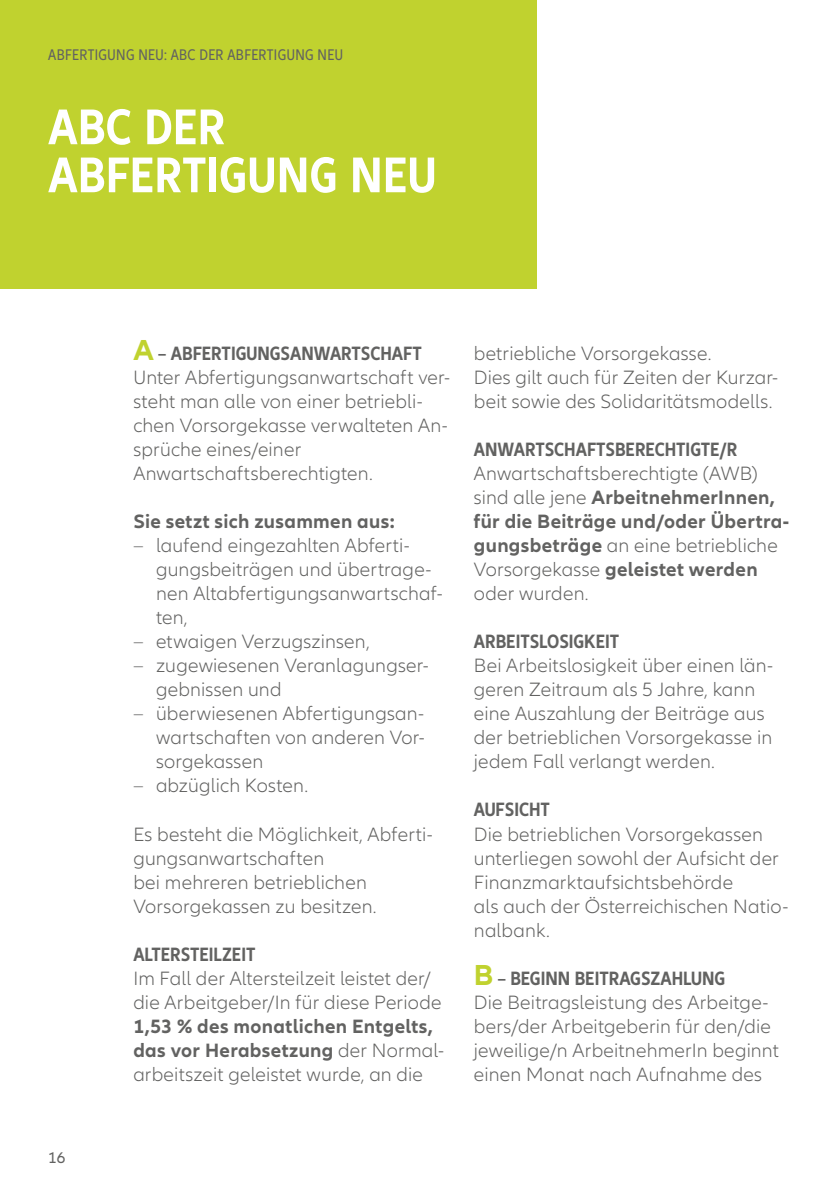
<style>
.page{position:relative;width:840px;height:1191px;background:#fff}
.page>*{position:absolute;margin:0;border:0;box-sizing:border-box;transform-origin:0 0}
.t1{font:700 condensed 52px/48px "Allianz Neo";letter-spacing:.005em;color:#fff}
.t2{font:300 20px/24px "Allianz Neo";letter-spacing:.01em;color:#626261}
.t3{font:700 20px/24px "Allianz Neo";letter-spacing:.015em;color:#626261}
.t4{font:700 condensed 20px "Allianz Neo";color:#626261}
.t5{font:condensed 16px "Allianz Neo";letter-spacing:.025em;color:#626261}
.t6{font:16px "Allianz Neo";color:#626261}
.s1{font-weight:700;font-size:30px;color:#c0d22f}
.s2{font-weight:700;font-stretch:condensed}
.s3{font-weight:300}
.s4{font-weight:700}
</style>
<div class="page">
<div style="left:0;top:0;width:536px;height:288px;background:#c0d22f"></div>
<p class="t5" style="left:48px;top:46px;width:132px">ABFERTIGUNG NEU: ABC</p>
<p class="t5" style="left:199px;top:46px;width:145px">DER ABFERTIGUNG NEU</p>
<h1 class="t1" style="left:48px;top:104px;width:389px">ABC DER<br>ABFERTIGUNG NEU</h1>
<p class="t6" style="left:48px;top:1148px;width:19px">16</p>
<p class="t2" style="left:133px;top:342px;width:318px"><span class="s1">A</span> <span class="s2">– ABFERTIGUNGSANWARTSCHAFT<br></span>Unter Abfertigungsanwartschaft ver&shy;steht man alle von einer betriebli&shy;chen Vorsorgekasse verwalteten An&shy;sprüche eines/einer<br>Anwartschaftsberechtigten.</p>
<p class="t3" style="left:133px;top:510px;width:263px">Sie setzt sich zusammen aus:</p>
<p class="t2" style="left:156px;top:534px;width:288px;text-indent:-23px">– laufend eingezahlten Abferti&shy;gungsbeiträgen und übertrage&shy;nen Altabfertigungsanwartschaf&shy;ten,</p>
<p class="t2" style="left:133px;top:630px;width:238px">– etwaigen Verzugszinsen,</p>
<p class="t2" style="left:156px;top:654px;width:274px;text-indent:-23px">– zugewiesenen Veranlagungser&shy;gebnissen und</p>
<p class="t2" style="left:156px;top:702px;width:270px;text-align:justify;text-indent:-23px">– überwiesenen Abfertigungsan&shy;wartschaften von anderen Vor&shy;sorgekassen</p>
<p class="t2" style="left:133px;top:774px;width:176px">– abzüglich Kosten.</p>
<p class="t2" style="left:133px;top:822px;width:300px">Es besteht die Möglichkeit, Abferti&shy;gungsanwartschaften<br>bei mehreren betrieblichen<br>Vorsorgekassen zu besitzen.</p>
<p class="t4" style="left:133px;top:942px;width:124px">ALTERSTEILZEIT</p>
<p class="t2" style="left:133px;top:966px;width:309px">Im Fall der Altersteilzeit leistet der/ die Arbeitgeber/In für diese Periode</p>
<p class="t3" style="left:133px;top:1014px;width:312px">1,53 % des monatlichen Entgelts, das vor Herabsetzung <span class="s3">der Normal&shy;arbeitszeit geleistet wurde, an die</span></p>
<p class="t2" style="left:473px;top:342px;width:305px">betriebliche Vorsorgekasse.<br>Dies gilt auch für Zeiten der Kurzar&shy;beit sowie des Solidaritätsmodells.</p>
<p class="t4" style="left:473px;top:438px;width:265px">ANWARTSCHAFTSBERECHTIGTE/R</p>
<p class="t2" style="left:473px;top:462px;width:317px">Anwartschaftsberechtigte (AWB) sind alle jene <span class="s4">ArbeitnehmerInnen, für die Beiträge und/oder Übertra&shy;gungsbeträge</span> an eine betriebliche<br>Vorsorgekasse <span class="s4">geleistet werden </span>oder wurden.</p>
<p class="t4" style="left:473px;top:630px;width:147px">ARBEITSLOSIGKEIT</p>
<p class="t2" style="left:473px;top:654px;width:300px">Bei Arbeitslosigkeit über einen län&shy;geren Zeitraum als 5 Jahre, kann eine Auszahlung der Beiträge aus der betrieblichen Vorsorgekasse in jedem Fall verlangt werden.</p>
<p class="t4" style="left:473px;top:798px;width:78px">AUFSICHT</p>
<p class="t2" style="left:473px;top:822px;width:316px">Die betrieblichen Vorsorgekassen unterliegen sowohl der Aufsicht der<br>Finanzmarktaufsichtsbehörde<br>als auch der Österreichischen Natio&shy;nalbank.</p>
<p class="t2" style="left:473px;top:966px;width:306px"><span class="s1">B</span> <span class="s2">– BEGINN BEITRAGSZAHLUNG<br></span>Die Beitragsleistung des Arbeitge&shy;bers/der Arbeitgeberin für den/die jeweilige/n ArbeitnehmerIn beginnt einen Monat nach Aufnahme des</p>
</div>
